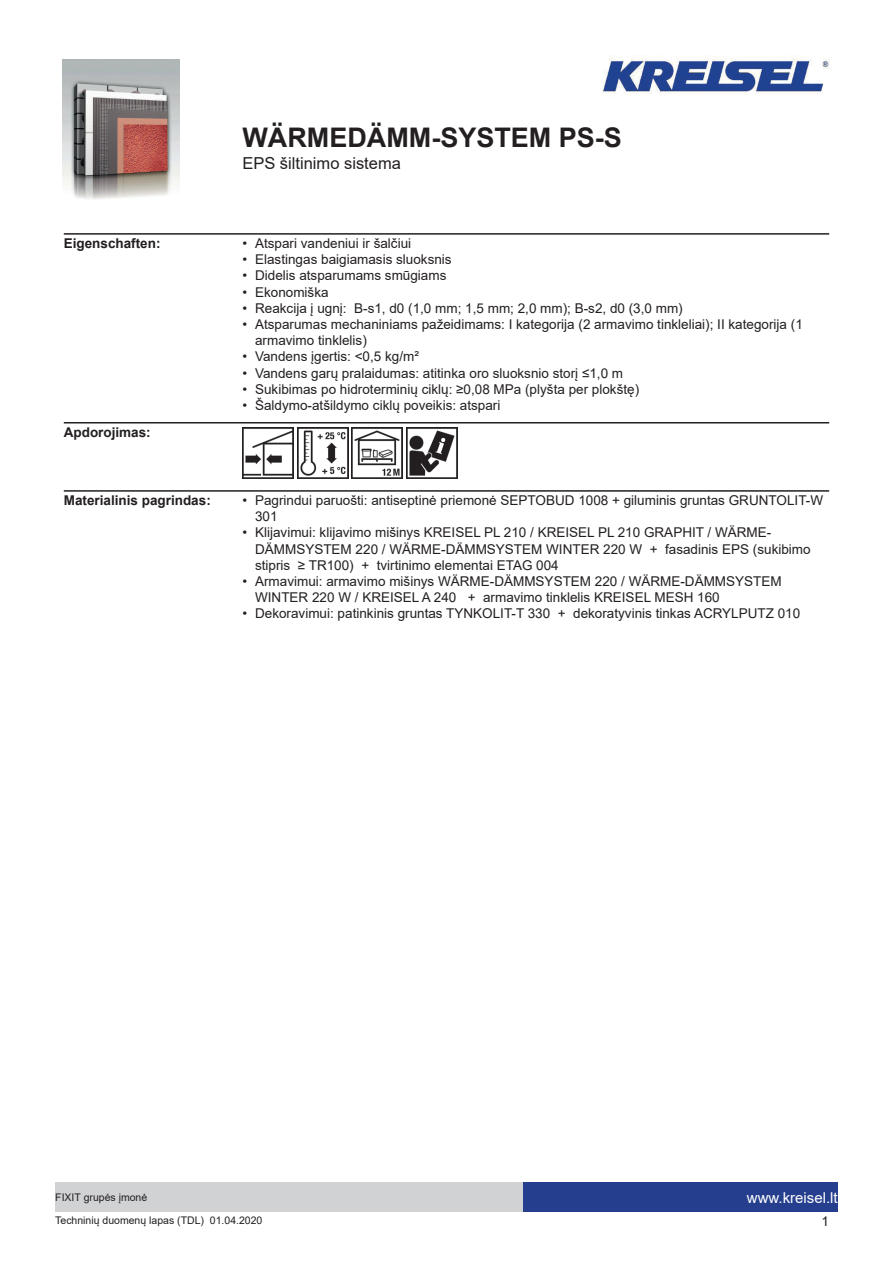
<style>
.page{position:relative;width:893px;height:1263px;background:#fff}
.page>*{position:absolute;margin:0;border:0;box-sizing:border-box;transform-origin:0 0}
.t1{font:700 27px "Arial";color:#231f20}
.t2{font:16.5px "Arial";color:#231f20}
.t3{font:15px "Arial";color:#fff}
.t4{font:13.5px/16.2px "Arial";color:#231f20}
.t5{font:700 13.5px "Arial";color:#231f20}
.t6{font:10.5px "Arial";color:#231f20}
</style>
<div class="page">
<img style="left:63px;top:60px;width:117px;height:139px">
<img style="left:602px;top:55px;width:227px;height:39px">
<div style="left:523px;top:1182px;width:315px;height:30px;background:#253f8e"></div>
<div style="left:55px;top:1182px;width:468px;height:30px;background:#d1d2d4"></div>
<hr style="left:64px;top:233px;width:765px;height:2px;background:#231f20">
<hr style="left:64px;top:422px;width:765px;height:1px;background:#231f20">
<img style="left:242px;top:427px;width:51px;height:51px">
<img style="left:297px;top:427px;width:51px;height:51px">
<img style="left:352px;top:427px;width:51px;height:51px">
<img style="left:407px;top:427px;width:51px;height:51px">
<hr style="left:64px;top:490px;width:765px;height:2px;background:#231f20">
<h1 class="t1" style="left:242px;top:119px;width:381px">WÄRMEDÄMM-SYSTEM PS-S</h1>
<p class="t2" style="left:242px;top:152px;width:160px">EPS šiltinimo sistema</p>
<p class="t5" style="left:64px;top:234px;width:98px">Eigenschaften:</p>
<p class="t4" style="left:242px;top:235px;width:170px">• Atspari vandeniui ir šalčiui</p>
<p class="t4" style="left:242px;top:251px;width:211px">• Elastingas baigiamasis sluoksnis</p>
<p class="t4" style="left:242px;top:267px;width:206px">• Didelis atsparumams smūgiams</p>
<p class="t4" style="left:242px;top:284px;width:88px">• Ekonomiška</p>
<p class="t4" style="left:242px;top:300px;width:442px">• Reakcija į ugnį: B-s1, d0 (1,0 mm; 1,5 mm; 2,0 mm); B-s2, d0 (3,0 mm)</p>
<p class="t4" style="left:255px;top:316px;width:549px;text-indent:-13px">• Atsparumas mechaniniams pažeidimams: I kategorija (2 armavimo tinkleliai); II kategorija (1 armavimo tinklelis)</p>
<p class="t4" style="left:242px;top:348px;width:178px">• Vandens įgertis: &lt;0,5 kg/m²</p>
<p class="t4" style="left:242px;top:365px;width:382px">• Vandens garų pralaidumas: atitinka oro sluoksnio storį ≤1,0 m</p>
<p class="t4" style="left:242px;top:381px;width:398px">• Sukibimas po hidroterminių ciklų: ≥0,08 MPa (plyšta per plokštę)</p>
<p class="t4" style="left:242px;top:397px;width:260px">• Šaldymo-atšildymo ciklų poveikis: atspari</p>
<p class="t5" style="left:64px;top:423px;width:89px">Apdorojimas:</p>
<p class="t5" style="left:64px;top:491px;width:149px">Materialinis pagrindas:</p>
<p class="t4" style="left:255px;top:492px;width:569px;text-indent:-13px">• Pagrindui paruošti: antiseptinė priemonė SEPTOBUD 1008 + giluminis gruntas GRUNTOLIT-W<br>301</p>
<p class="t4" style="left:255px;top:524px;width:557px;text-indent:-13px">• Klijavimui: klijavimo mišinys KREISEL PL 210 / KREISEL PL 210 GRAPHIT / WÄRME-<br>DÄMMSYSTEM 220 / WÄRME-DÄMMSYSTEM WINTER 220 W + fasadinis EPS (sukibimo stipris ≥ TR100) + tvirtinimo elementai ETAG 004</p>
<p class="t4" style="left:255px;top:573px;width:528px;text-indent:-13px">• Armavimui: armavimo mišinys WÄRME-DÄMMSYSTEM 220 / WÄRME-DÄMMSYSTEM<br>WINTER 220 W / KREISEL A 240 + armavimo tinklelis KREISEL MESH 160</p>
<p class="t4" style="left:242px;top:605px;width:559px">• Dekoravimui: patinkinis gruntas TYNKOLIT-T 330 + dekoratyvinis tinkas ACRYLPUTZ 010</p>
<p class="t6" style="left:55px;top:1190px;width:94px">FIXIT grupės įmonė</p>
<p class="t3" style="left:747px;top:1187px;width:92px">www.kreisel.lt</p>
<p class="t6" style="left:55px;top:1213px;width:209px">Techninių duomenų lapas (TDL) 01.04.2020</p>
<p class="t4" style="left:821px;top:1213px;width:9px">1</p>
</div>
